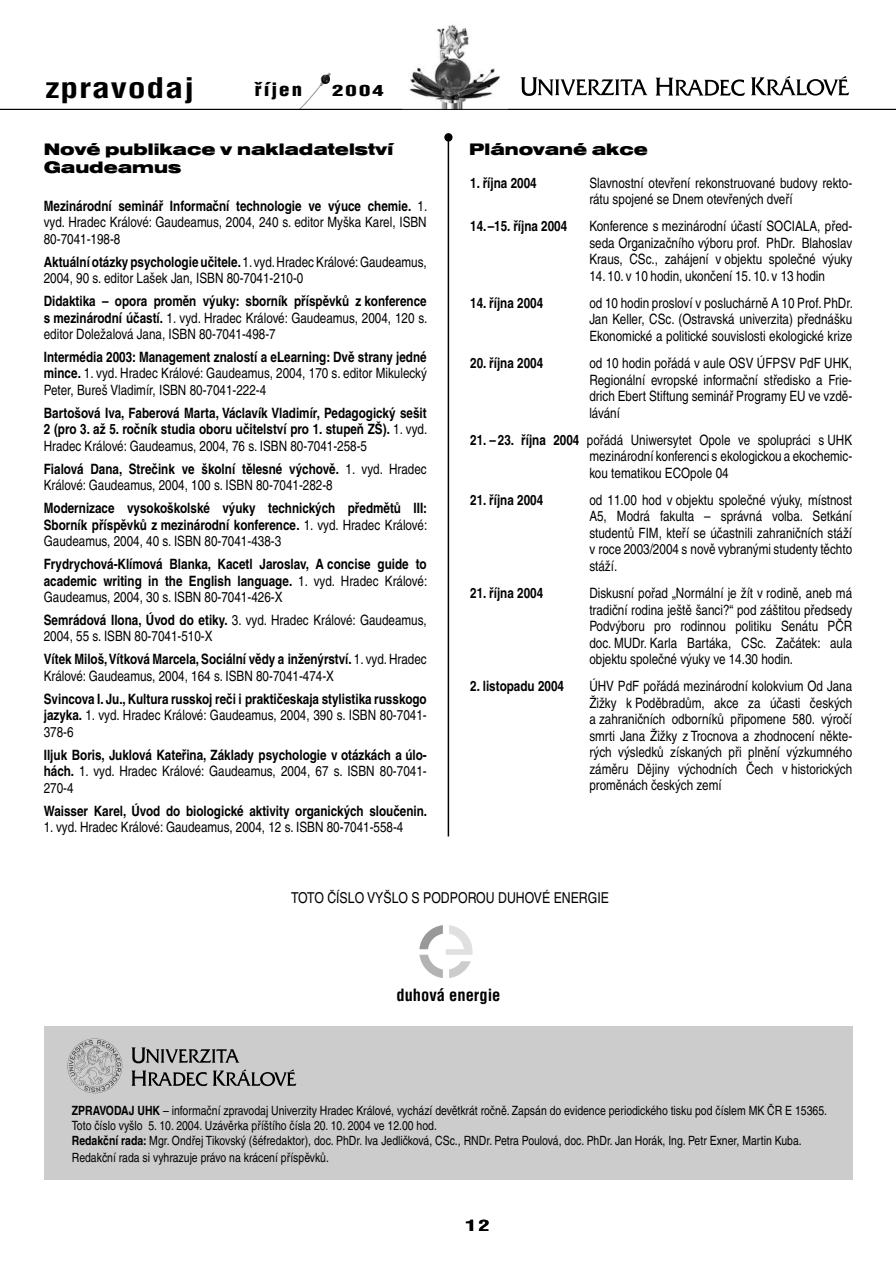
<style>
.page{position:relative;width:896px;height:1266px;background:#fff}
.page>*{position:absolute;margin:0;border:0;box-sizing:border-box;transform-origin:0 0}
.t1{font:700 condensed 27.75px "Helvetica CE";letter-spacing:.02em;color:#000;scale:1.3 1}
.t2{font:900 condensed 18px "Helvetica CE";letter-spacing:.1em;color:#000;scale:1.15 1}
.t3{font:900 expanded 17.25px/18px "Nimbus Sans DCE";color:#000}
.t4{font:700 condensed 16.5px "Helvetica CE";color:#000}
.t5{font:condensed 15px "Helvetica CE";color:#000}
.t6{font:900 condensed 15px "Helvetica CE";color:#000;scale:1.5 1}
.t7{font:700 condensed 15px "Helvetica CE";color:#000;scale:1.5 1}
.t8{font:condensed 14.25px/16.5px "Helvetica CE";color:#000;text-align:justify}
.t9{font:700 condensed 14.25px/16.5px "Helvetica CE";color:#000;text-align:justify}
.t10{font:condensed 12.75px/15px "Helvetica CE";color:#000}
.s1{font-weight:700}
.s2{font-weight:400}
.s3{font-weight:900;font-size:18px;color:#fff}
</style>
<div class="page">
<svg style="left:520px;top:77px;width:127px;height:19px"></svg>
<svg style="left:655px;top:76px;width:194px;height:20px"></svg>
<img style="left:402px;top:25px;width:105px;height:84px">
<img style="left:297px;top:72px;width:34px;height:37px">
<div style="left:44px;top:1026px;width:808px;height:153px;background:#ccc"></div>
<svg style="left:131px;top:1047px;width:108px;height:16px"></svg>
<svg style="left:131px;top:1069px;width:165px;height:17px"></svg>
<svg style="left:68px;top:1038px;width:54px;height:55px"></svg>
<hr style="left:447px;top:138px;width:2px;height:698px;background:#000">
<div style="left:444px;top:133px;width:8px;height:8px;background:#000;border-radius:50%"></div>
<hr style="left:0;top:109px;width:895px;height:1px;background:#000">
<svg style="left:419px;top:925px;width:53px;height:53px"></svg>
<h1 class="t1" style="left:46px;top:78px;width:116px">zpravodaj</h1>
<p class="t2" style="left:255px;top:84px;width:43px">říjen</p>
<p class="t6" style="left:332px;top:86px;width:36px">2004</p>
<p class="t3" style="left:44px;top:140px;width:351px">Nové publikace v nakladatelství<br>Gaudeamus</p>
<p class="t8" style="left:44px;top:199px;width:385px"><span class="s1">Mezinárodní seminář Informační technologie ve výuce chemie.</span> 1. vyd. Hradec Králové: Gaudeamus, 2004, 240 s. editor Myška Karel, ISBN 80-7041-198-8</p>
<p class="t8" style="left:44px;top:255px;width:384px"><span class="s1">Aktuální otázky psychologie učitele.</span> 1. vyd. Hradec Králové: Gaudeamus,<br>2004, 90 s. editor Lašek Jan, ISBN 80-7041-210-0</p>
<p class="t8" style="left:44px;top:294px;width:385px"><span class="s1">Didaktika – opora proměn výuky: sborník příspěvků z konference s mezinárodní účastí.</span> 1. vyd. Hradec Králové: Gaudeamus, 2004, 120 s. editor Doležalová Jana, ISBN 80-7041-498-7</p>
<p class="t8" style="left:44px;top:350px;width:384px"><span class="s1">Intermédia 2003: Management znalostí a eLearning: Dvě strany jedné mince.</span> 1. vyd. Hradec Králové: Gaudeamus, 2004, 170 s. editor Mikulecký Peter, Bureš Vladimír, ISBN 80-7041-222-4</p>
<p class="t9" style="left:44px;top:406px;width:385px">Bartošová Iva, Faberová Marta, Václavík Vladimír, Pedagogický sešit 2 (pro 3. až 5. ročník studia oboru učitelství pro 1. stupeň ZŠ). <span class="s2">1. vyd.<br>Hradec Králové: Gaudeamus, 2004, 76 s. ISBN 80-7041-258-5</span></p>
<p class="t8" style="left:44px;top:462px;width:384px"><span class="s1">Fialová Dana, Strečink ve školní tělesné výchově.</span> 1. vyd. Hradec<br>Králové: Gaudeamus, 2004, 100 s. ISBN 80-7041-282-8</p>
<p class="t9" style="left:44px;top:501px;width:385px">Modernizace vysokoškolské výuky technických předmětů III:<br>Sborník příspěvků z mezinárodní konference. <span class="s2">1. vyd. Hradec Králové:<br>Gaudeamus, 2004, 40 s. ISBN 80-7041-438-3</span></p>
<p class="t9" style="left:44px;top:557px;width:385px">Frydrychová-Klímová Blanka, Kacetl Jaroslav, A concise guide to academic writing in the English language. <span class="s2">1. vyd. Hradec Králové:<br>Gaudeamus, 2004, 30 s. ISBN 80-7041-426-X</span></p>
<p class="t8" style="left:44px;top:613px;width:384px"><span class="s1">Semrádová Ilona, Úvod do etiky.</span> 3. vyd. Hradec Králové: Gaudeamus,<br>2004, 55 s. ISBN 80-7041-510-X</p>
<p class="t8" style="left:44px;top:652px;width:384px"><span class="s1">Vítek Miloš, Vítková Marcela, Sociální vědy a inženýrství.</span> 1. vyd. Hradec<br>Králové: Gaudeamus, 2004, 164 s. ISBN 80-7041-474-X</p>
<p class="t9" style="left:44px;top:692px;width:384px">Svincova I. Ju., Kultura russkoj reči i praktičeskaja stylistika russkogo jazyka. <span class="s2">1. vyd. Hradec Králové: Gaudeamus, 2004, 390 s. ISBN 80-7041- 378-6</span></p>
<p class="t9" style="left:44px;top:748px;width:384px">Iljuk Boris, Juklová Kateřina, Základy psychologie v otázkách a úlo&shy;hách. <span class="s2">1. vyd. Hradec Králové: Gaudeamus, 2004, 67 s. ISBN 80-7041- 270-4</span></p>
<p class="t9" style="left:44px;top:803px;width:385px">Waisser Karel, Úvod do biologické aktivity organických sloučenin.</p>
<p class="t8" style="left:44px;top:820px;width:361px">1. vyd. Hradec Králové: Gaudeamus, 2004, 12 s. ISBN 80-7041-558-4</p>
<p class="t3" style="left:469px;top:140px;width:180px">Plánované akce</p>
<p class="t9" style="left:470px;top:176px;width:68px">1. října 2004</p>
<p class="t8" style="left:589px;top:176px;width:264px">Slavnostní otevření rekonstruované budovy rekto&shy;rátu spojené se Dnem otevřených dveří</p>
<p class="t9" style="left:470px;top:219px;width:99px">14. –15. října 2004</p>
<p class="t8" style="left:589px;top:219px;width:264px">Konference s mezinárodní účastí SOCIALA, před&shy;seda Organizačního výboru prof. PhDr. Blaho slav Kraus, CSc., zahájení v objektu společné výuky</p>
<p class="t8" style="left:589px;top:269px;width:237px">14. 10. v 10 hodin, ukončení 15. 10. v 13 hodin</p>
<p class="t9" style="left:470px;top:296px;width:74px">14. října 2004</p>
<p class="t8" style="left:589px;top:296px;width:265px">od 10 hodin prosloví v posluchárně A 10 Prof. PhDr.<br>Jan Keller, CSc. (Ostravská univerzita) přednášku Ekonomické a politické souvislosti ekologické krize</p>
<p class="t9" style="left:470px;top:356px;width:74px">20. října 2004</p>
<p class="t8" style="left:589px;top:356px;width:264px">od 10 hodin pořádá v aule OSV ÚFPSV PdF UHK, Regionální evropské informační středisko a Frie&shy;drich Ebert Stiftung seminář Programy EU ve vzdě&shy;lávání</p>
<p class="t8" style="left:589px;top:433px;width:264px;text-indent:-119px"><span class="s1">21. – 23. října 2004</span> pořádá Uniwersytet Opole ve spolupráci s UHK mezinárodní konferenci s ekologickou a ekochemic&shy;kou tematikou ECOpole 04</p>
<p class="t9" style="left:470px;top:493px;width:74px">21. října 2004</p>
<p class="t8" style="left:589px;top:493px;width:264px">od 11.00 hod v objektu společné výuky, místnost A5, Modrá fakulta – správná volba. Setkání studentů FIM, kteří se účastnili zahraničních stáží v roce 2003/2004 s nově vybranými studenty těchto stáží.</p>
<p class="t9" style="left:470px;top:586px;width:74px">21. října 2004</p>
<p class="t8" style="left:589px;top:586px;width:264px">Diskusní pořad „Normální je žít v rodině, aneb má tradiční rodina ještě šanci?“ pod záštitou předsedy Podvýboru pro rodinnou politiku Senátu PČR doc. MUDr. Karla Bartáka, CSc. Začátek: aula objektu společné výuky ve 14.30 hodin.</p>
<p class="t9" style="left:470px;top:679px;width:95px">2. listopadu 2004</p>
<p class="t8" style="left:589px;top:679px;width:264px">ÚHV PdF pořádá mezinárodní kolokvium Od Jana Žižky k Poděbradům, akce za účasti českých a zahraničních odbor níků připomene 580. výročí smrti Jana Žižky z Trocnova a zhodnocení někte&shy;rých výsledků získaných při plnění výzkumného záměru Dějiny východních Čech v historických proměnách českých zemí</p>
<p class="t5" style="left:291px;top:892px;width:319px">TOTO ČÍSLO VYŠLO S PODPOROU DUHOVÉ ENERGIE</p>
<p class="t4" style="left:396px;top:988px;width:106px">duhová energie</p>
<p class="t10" style="left:72px;top:1104px;width:756px"><span class="s1">ZPRAVODAJ UHK</span> – informační zpravodaj Univerzity Hradec Králové, vychází devětkrát ročně. Zapsán do evidence periodického tisku pod číslem MK ČR E 15365.<br>Toto číslo vyšlo 5. 10. 2004. Uzávěrka příštího čísla 20. 10. 2004 ve 12.00 hod.<br><span class="s1">Redakční rada:</span> Mgr. Ondřej Tikovský (šéfredaktor), doc. PhDr. Iva Jedličková, CSc., RNDr. Petra Poulová, doc. PhDr. Jan Horák, Ing. Petr Exner, Martin Kuba.</p>
<p class="t10" style="left:72px;top:1151px;width:259px">Redakční rada si vyhrazuje právo na krácení příspěvků.</p>
<p class="t7" style="left:465px;top:1219px;width:39px">12<span class="s3">12</span></p>
</div>
